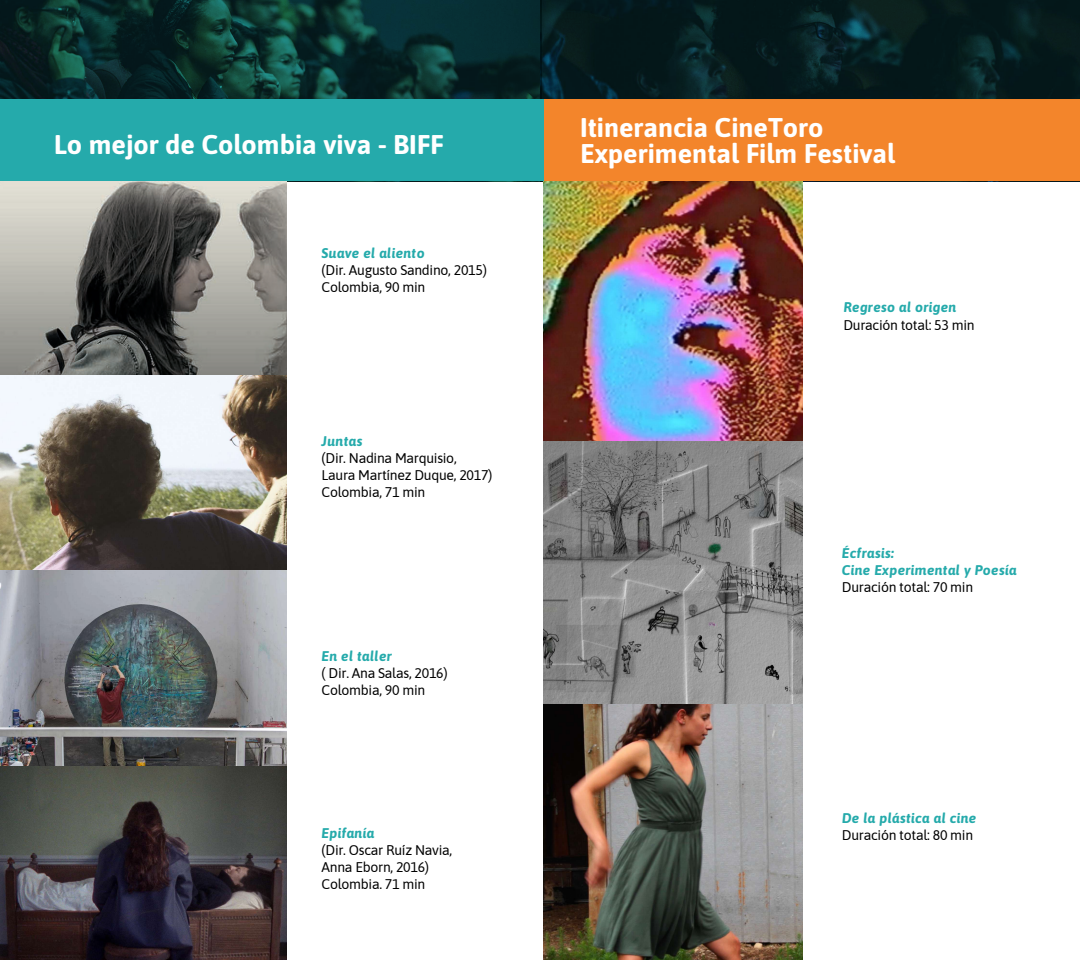
<style>
.page{position:relative;width:1080px;height:960px;background:#fff}
.page>*{position:absolute;margin:0;border:0;box-sizing:border-box;transform-origin:0 0}
.t1{font:700 26.95px/26.9px "Asap";color:#fff}
.t2{font:14px/17.1px "Asap";letter-spacing:-.02em;color:#000}
.t3{font:italic 700 14px/16.8px "Asap";letter-spacing:.02em;color:#25aaab}
</style>
<div class="page">
<svg style="left:542px;top:0;width:538px;height:99px;background:#061d1f"></svg>
<svg style="left:0;top:0;width:542px;height:99px;background:#0a2f2d"></svg>
<div style="left:540px;top:99px;width:540px;height:82px;background:#f3852b"></div>
<div style="left:0;top:99px;width:543px;height:82px;background:#25aaab"></div>
<img style="left:0;top:181px;width:286px;height:779px">
<img style="left:543px;top:182px;width:259px;height:778px">
<h1 class="t1" style="left:54px;top:129px;width:391px">Lo mejor de Colombia viva - BIFF</h1>
<p class="t3" style="left:321px;top:244px;width:104px">Suave el aliento</p>
<p class="t2" style="left:321px;top:261px;width:167px">(Dir. Augusto Sandino, 2015)<br>Colombia, 90 min</p>
<p class="t3" style="left:321px;top:432px;width:42px">Juntas</p>
<p class="t2" style="left:321px;top:449px;width:172px">(Dir. Nadina Marquisio,<br>Laura Martínez Duque, 2017)<br>Colombia, 71 min</p>
<p class="t3" style="left:321px;top:647px;width:72px">En el taller</p>
<p class="t2" style="left:321px;top:664px;width:127px">( Dir. Ana Salas, 2016)<br>Colombia, 90 min</p>
<p class="t3" style="left:321px;top:824px;width:54px">Epifanía</p>
<p class="t2" style="left:321px;top:841px;width:132px">(Dir. Oscar Ruíz Navia,<br>Anna Eborn, 2016)<br>Colombia. 71 min</p>
<h1 class="t1" style="left:580px;top:112px;width:317px">Itinerancia CineToro<br>Experimental Film Festival</h1>
<p class="t3" style="left:843px;top:298px;width:114px">Regreso al origen</p>
<p class="t2" style="left:843px;top:315px;width:133px">Duración total: 53 min</p>
<p class="t3" style="left:841px;top:544px;width:176px">Écfrasis:<br>Cine Experimental y Poesía</p>
<p class="t2" style="left:841px;top:578px;width:133px">Duración total: 70 min</p>
<p class="t3" style="left:841px;top:809px;width:136px">De la plástica al cine</p>
<p class="t2" style="left:841px;top:826px;width:133px">Duración total: 80 min</p>
</div>
